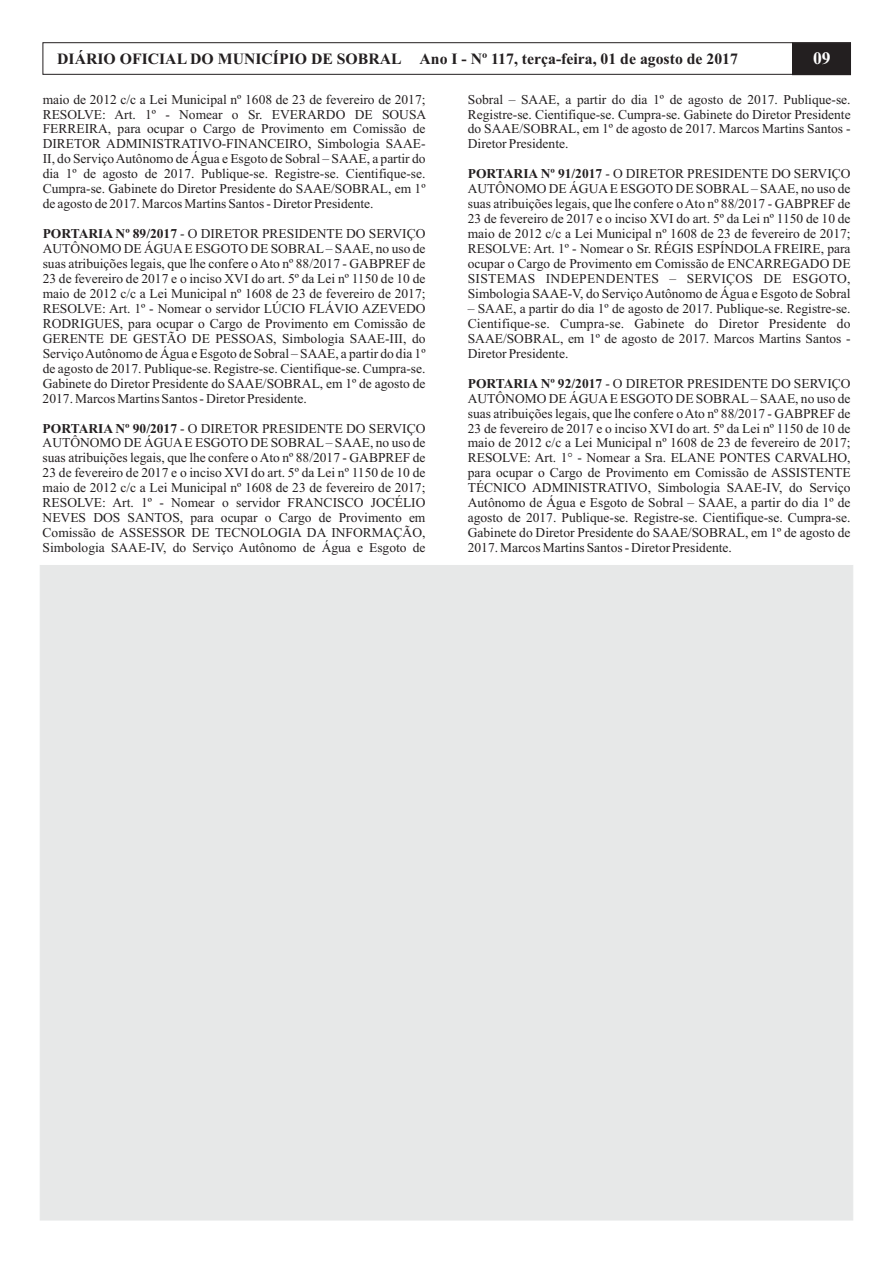
<style>
.page{position:relative;width:893px;height:1263px;background:#fff}
.page>*{position:absolute;margin:0;border:0;box-sizing:border-box;transform-origin:0 0}
.t1{font:700 17.55px "Times New Roman";color:#fff}
.t2{font:700 15.75px "Times New Roman";color:#231f20}
.t3{font:13.5px/15px "Times New Roman";color:#231f20;text-align:justify}
.s1{font-weight:700}
</style>
<div class="page">
<svg style="left:42px;top:42px;width:809px;height:33px"></svg>
<hr style="left:792px;top:43px;width:1px;height:31px;background:#231f20">
<div style="left:40px;top:565px;width:813px;height:656px;background:#e7e8e8"></div>
<p class="t2" style="left:57px;top:54px;width:682px">DIÁRIO OFICIAL DO MUNICÍPIO DE SOBRAL Ano I - Nº 117, terça-feira, 01 de agosto de 2017</p>
<p class="t1" style="left:813px;top:52px;width:19px">09</p>
<p class="t3" style="left:43px;top:93px;width:385px">maio de 2012 c/c a Lei Municipal nº 1608 de 23 de fevereiro de 2017; RESOLVE: Art. 1º - Nomear o Sr. EVERARDO DE SOUSA FERREIRA, para ocupar o Cargo de Provimento em Comissão de DIRETOR ADMINISTRATIVO-FINANCEIRO, Simbologia SAAE-II, do Serviço Autônomo de Água e Esgoto de Sobral – SAAE, a partir do dia 1º de agosto de 2017. Publique-se. Registre-se. Cientifique-se.<br>Cumpra-se. Gabinete do Diretor Presidente do SAAE/SOBRAL, em 1º de agosto de 2017. Marcos Martins Santos - Diretor Presidente.</p>
<p class="t3" style="left:43px;top:227px;width:384px"><span class="s1">PORTARIA Nº 89/2017</span> - O DIRETOR PRESIDENTE DO SERVIÇO AUTÔNOMO DE ÁGUAE ESGOTO DE SOBRAL– SAAE, no uso de suas atribuições legais, que lhe confere o Ato nº 88/2017 - GABPREF de 23 de fevereiro de 2017 e o inciso XVI do art. 5º da Lei nº 1150 de 10 de maio de 2012 c/c a Lei Municipal nº 1608 de 23 de fevereiro de 2017; RESOLVE: Art. 1º - Nomear o servidor LÚCIO FLÁVIO AZEVEDO RODRIGUES, para ocupar o Cargo de Provimento em Comissão de GERENTE DE GESTÃO DE PESSOAS, Simbologia SAAE-III, do Serviço Autônomo de Água e Esgoto de Sobral – SAAE, a partir do dia 1º de agosto de 2017. Publique-se. Registre-se. Cientifique-se. Cumpra-se.<br>Gabinete do Diretor Presidente do SAAE/SOBRAL, em 1º de agosto de 2017. Marcos Martins Santos - Diretor Presidente.</p>
<p class="t3" style="left:43px;top:422px;width:384px"><span class="s1">PORTARIA Nº 90/2017</span> - O DIRETOR PRESIDENTE DO SERVIÇO AUTÔNOMO DE ÁGUAE ESGOTO DE SOBRAL– SAAE, no uso de suas atribuições legais, que lhe confere o Ato nº 88/2017 - GABPREF de 23 de fevereiro de 2017 e o inciso XVI do art. 5º da Lei nº 1150 de 10 de maio de 2012 c/c a Lei Municipal nº 1608 de 23 de fevereiro de 2017; RESOLVE: Art. 1º - Nomear o servidor FRANCISCO JOCÉLIO NEVES DOS SANTOS, para ocupar o Cargo de Provimento em Comissão de ASSESSOR DE TECNOLOGIA DA INFORMAÇÃO, Simbologia SAAE-IV, do Serviço Autônomo de Água e Esgoto de</p>
<p class="t3" style="left:468px;top:93px;width:384px">Sobral – SAAE, a partir do dia 1º de agosto de 2017. Publique-se.<br>Registre-se. Cientifique-se. Cumpra-se. Gabinete do Diretor Presidente do SAAE/SOBRAL, em 1º de agosto de 2017. Marcos Martins Santos - Diretor Presidente.</p>
<p class="t3" style="left:468px;top:168px;width:384px"><span class="s1">PORTARIA Nº 91/2017</span> - O DIRETOR PRESIDENTE DO SERVIÇO AUTÔNOMO DE ÁGUAE ESGOTO DE SOBRAL– SAAE, no uso de suas atribuições legais, que lhe confere o Ato nº 88/2017 - GABPREF de 23 de fevereiro de 2017 e o inciso XVI do art. 5º da Lei nº 1150 de 10 de maio de 2012 c/c a Lei Municipal nº 1608 de 23 de fevereiro de 2017; RESOLVE: Art. 1º - Nomear o Sr. RÉGIS ESPÍNDOLA FREIRE, para ocupar o Cargo de Provimento em Comissão de ENCARREGADO DE SISTEMAS INDEPENDENTES – SERVIÇOS DE ESGOTO, Simbologia SAAE-V, do Serviço Autônomo de Água e Esgoto de Sobral</p>
<p class="t3" style="left:468px;top:302px;width:384px">– SAAE, a partir do dia 1º de agosto de 2017. Publique-se. Registre-se.<br>Cientifique-se. Cumpra-se. Gabinete do Diretor Presidente do SAAE/SOBRAL, em 1º de agosto de 2017. Marcos Martins Santos - Diretor Presidente.</p>
<p class="t3" style="left:468px;top:377px;width:384px"><span class="s1">PORTARIA Nº 92/2017</span> - O DIRETOR PRESIDENTE DO SERVIÇO AUTÔNOMO DE ÁGUAE ESGOTO DE SOBRAL– SAAE, no uso de suas atribuições legais, que lhe confere o Ato nº 88/2017 - GABPREF de 23 de fevereiro de 2017 e o inciso XVI do art. 5º da Lei nº 1150 de 10 de maio de 2012 c/c a Lei Municipal nº 1608 de 23 de fevereiro de 2017; RESOLVE: Art. 1° - Nomear a Sra. ELANE PONTES CARVALHO, para ocupar o Cargo de Provimento em Comissão de ASSISTENTE TÉCNICO ADMINISTRATIVO, Simbologia SAAE-IV, do Serviço Autônomo de Água e Esgoto de Sobral – SAAE, a partir do dia 1º de agosto de 2017. Publique-se. Registre-se. Cientifique-se. Cumpra-se.<br>Gabinete do Diretor Presidente do SAAE/SOBRAL, em 1º de agosto de 2017. Marcos Martins Santos - Diretor Presidente.</p>
</div>
